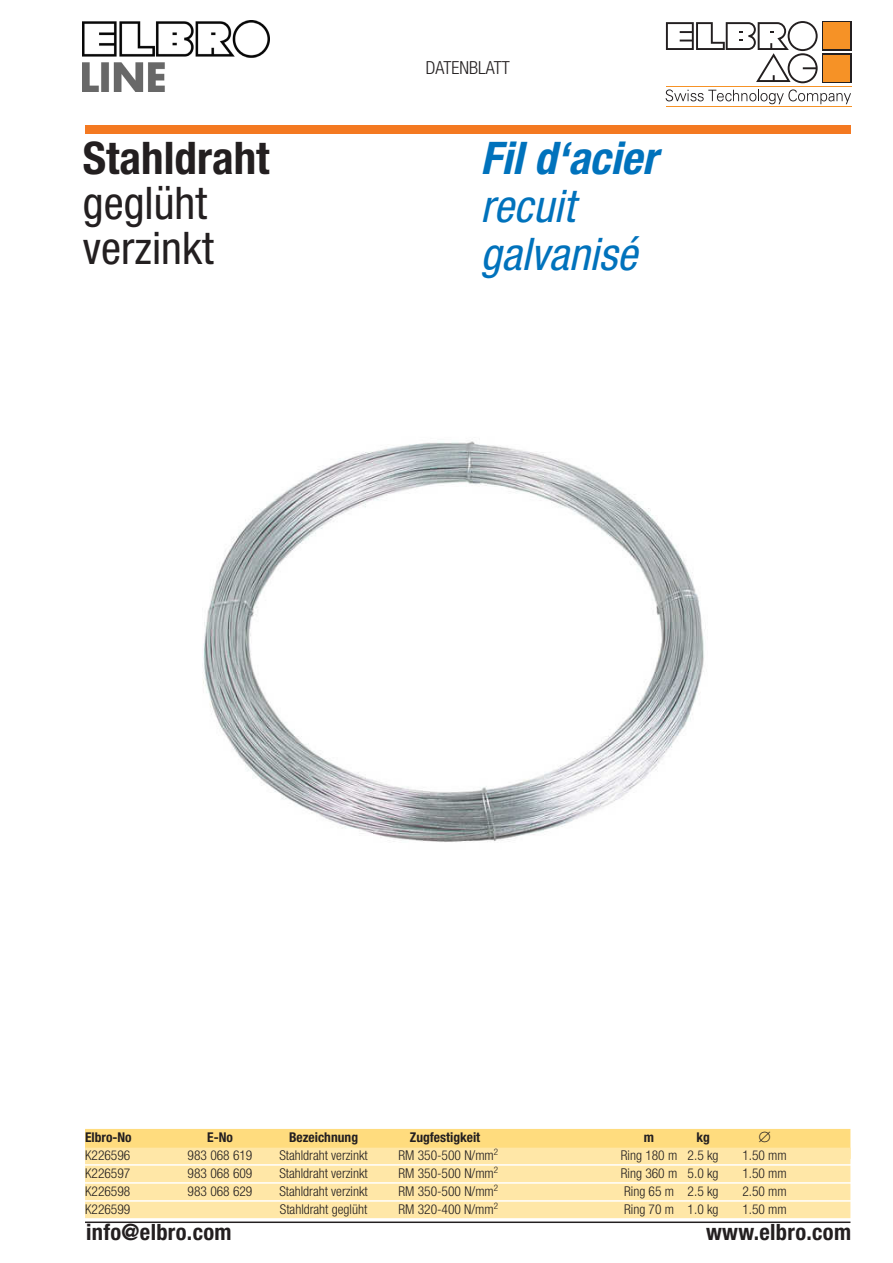
<style>
.page{position:relative;width:893px;height:1263px;background:#fff}
.page>*{position:absolute;margin:0;border:0;box-sizing:border-box;transform-origin:0 0}
.t1{font:condensed 45px "Helvetica Neue LT Std";color:#231f20}
.t2{font:italic condensed 45px "Helvetica Neue LT Std";color:#0072bc}
.t3{font:700 condensed 45px "Helvetica Neue LT Std";color:#231f20}
.t4{font:italic 700 condensed 45px "Helvetica Neue LT Std";color:#0072bc}
.t5{font:700 condensed 22.5px "Helvetica Neue LT Std";letter-spacing:.015em;color:#231f20}
.t6{font:300 condensed 18px "Helvetica Neue LT Std";color:#231f20}
.t7{font:300 condensed 13.5px "Helvetica Neue LT Std";color:#231f20}
.t8{font:700 condensed 13.5px "Helvetica Neue LT Std";color:#231f20}
</style>
<div class="page">
<hr style="left:85px;top:1221px;width:765px;height:2px;background:#231f20">
<div style="left:822px;top:21px;width:30px;height:30px;background:linear-gradient(to right,#231f20,#231f20)"></div>
<svg style="left:822px;top:53px;width:30px;height:30px"></svg>
<svg style="left:666px;top:21px;width:152px;height:62px"></svg>
<div style="left:824px;top:23px;width:26px;height:26px;background:#f69226"></div>
<div style="left:824px;top:55px;width:26px;height:26px;background:#f69226"></div>
<svg style="left:666px;top:89px;width:185px;height:15px"></svg>
<hr style="left:666px;top:86px;width:185px;height:1px;background:#f69226">
<hr style="left:666px;top:106px;width:185px;height:1px;background:#f69226">
<div style="left:85px;top:125px;width:766px;height:9px;background:#f47921"></div>
<div style="left:85px;top:1129px;width:765px;height:30px;background:#ffdc7e"></div>
<div style="left:85px;top:1148px;width:765px;height:16px;background:#ffe7a7"></div>
<div style="left:85px;top:1166px;width:765px;height:16px;background:#ffe7a7"></div>
<div style="left:85px;top:1184px;width:765px;height:16px;background:#ffe7a7"></div>
<div style="left:85px;top:1202px;width:765px;height:16px;background:#ffe7a7"></div>
<img style="left:203px;top:441px;width:501px;height:401px">
<img style="left:83px;top:21px;width:186px;height:70px">
<p class="t3" style="left:83px;top:131px;width:188px">Stahldraht</p>
<p class="t1" style="left:83px;top:177px;width:126px">geglüht</p>
<p class="t1" style="left:83px;top:222px;width:132px">verzinkt</p>
<p class="t6" style="left:426px;top:57px;width:85px">DATENBLATT</p>
<p class="t4" style="left:481px;top:131px;width:178px">Fil d‘acier</p>
<p class="t2" style="left:481px;top:180px;width:96px">recuit</p>
<p class="t2" style="left:481px;top:228px;width:158px">galvanisé</p>
<p class="t8" style="left:85px;top:1129px;width:48px">Elbro-No</p>
<p class="t8" style="left:207px;top:1129px;width:27px">E-No</p>
<p class="t8" style="left:289px;top:1129px;width:70px">Bezeichnung</p>
<p class="t8" style="left:410px;top:1129px;width:72px">Zugfestigkeit</p>
<p class="t8" style="left:644px;top:1129px;width:12px">m</p>
<p class="t8" style="left:696px;top:1129px;width:15px">kg</p>
<p class="t7" style="left:85px;top:1147px;width:47px">K226596</p>
<p class="t7" style="left:188px;top:1147px;width:66px">983 068 619</p>
<p class="t7" style="left:279px;top:1147px;width:90px">Stahldraht verzinkt</p>
<p class="t7" style="left:398px;top:1147px;width:101px">RM 350-500 N/mm<sup>2</sup></p>
<p class="t7" style="left:621px;top:1147px;width:99px">Ring 180 m 2.5 kg</p>
<p class="t7" style="left:742px;top:1147px;width:46px">1.50 mm</p>
<p class="t7" style="left:85px;top:1165px;width:47px">K226597</p>
<p class="t7" style="left:188px;top:1165px;width:66px">983 068 609</p>
<p class="t7" style="left:279px;top:1165px;width:90px">Stahldraht verzinkt</p>
<p class="t7" style="left:398px;top:1165px;width:101px">RM 350-500 N/mm<sup>2</sup></p>
<p class="t7" style="left:621px;top:1165px;width:99px">Ring 360 m 5.0 kg</p>
<p class="t7" style="left:742px;top:1165px;width:46px">1.50 mm</p>
<p class="t7" style="left:85px;top:1183px;width:47px">K226598</p>
<p class="t7" style="left:188px;top:1183px;width:66px">983 068 629</p>
<p class="t7" style="left:279px;top:1183px;width:90px">Stahldraht verzinkt</p>
<p class="t7" style="left:398px;top:1183px;width:101px">RM 350-500 N/mm<sup>2</sup></p>
<p class="t7" style="left:624px;top:1183px;width:96px">Ring 65 m 2.5 kg</p>
<p class="t7" style="left:742px;top:1183px;width:46px">2.50 mm</p>
<p class="t7" style="left:85px;top:1201px;width:47px">K226599</p>
<p class="t7" style="left:280px;top:1201px;width:89px">Stahldraht geglüht</p>
<p class="t7" style="left:398px;top:1201px;width:101px">RM 320-400 N/mm<sup>2</sup></p>
<p class="t7" style="left:624px;top:1201px;width:96px">Ring 70 m 1.0 kg</p>
<p class="t7" style="left:742px;top:1201px;width:46px">1.50 mm</p>
<p class="t5" style="left:86px;top:1219px;width:147px">info@elbro.com</p>
<p class="t5" style="left:706px;top:1219px;width:147px">www.elbro.com</p>
</div>
